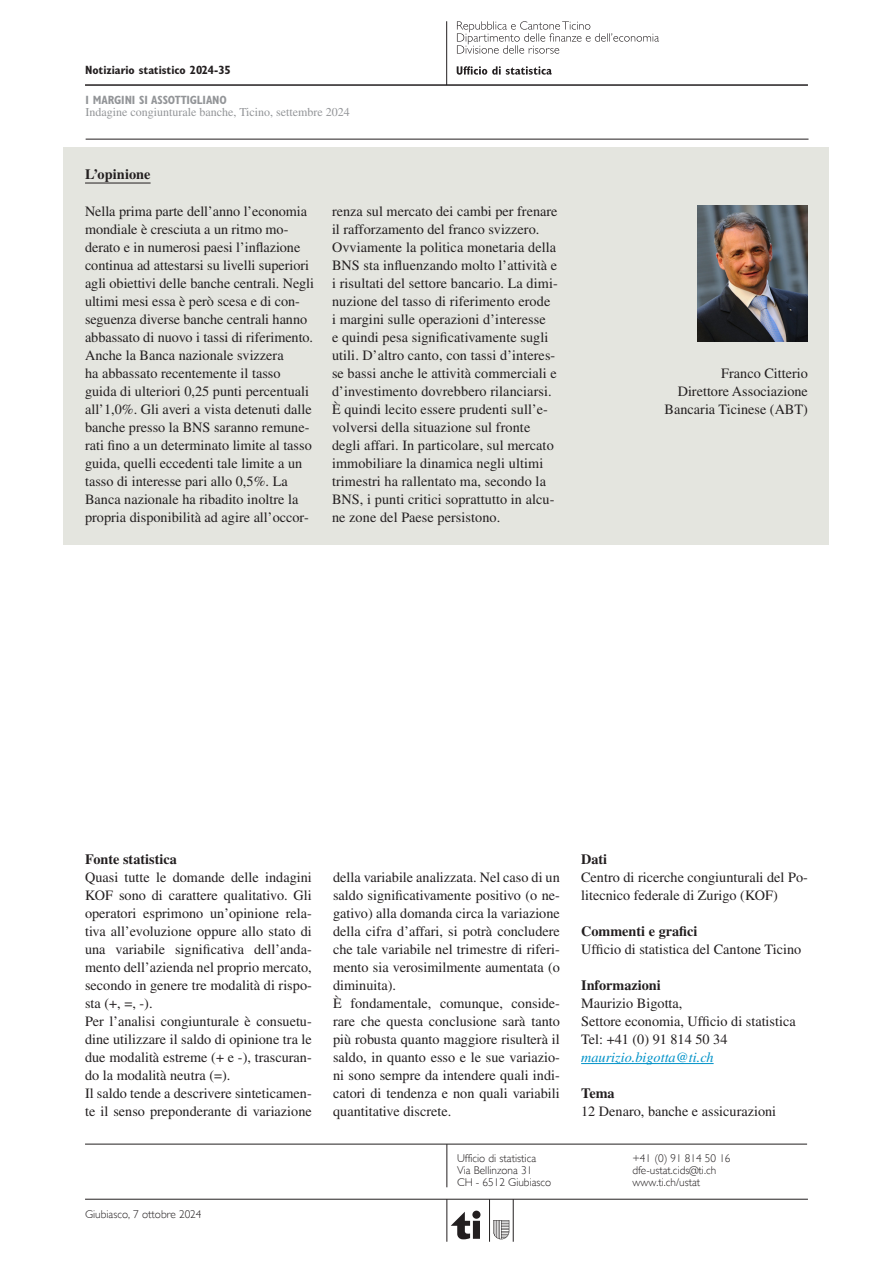
<style>
.page{position:relative;width:893px;height:1263px;background:#fff}
.page>*{position:absolute;margin:0;border:0;box-sizing:border-box;transform-origin:0 0}
.box_testo{font:14.25px/18px "Times LT Std";color:#231f20}
.testo{font:14.25px/18px "Times LT Std";color:#231f20;text-align:justify}
.titoletti{font:700 14.25px "Times LT Std";color:#231f20}
.testo-2{font:italic 14.25px "Times LT Std";color:#0092c8}
.box_titolo{font:700 14.25px "Times LT Std";letter-spacing:.005em;color:#231f20}
.t1{font:12px "Times LT Std";color:#939598}
.t2{font:700 condensed 12px "Gill Sans MT Std";color:#231f20}
.t3{font:700 condensed 12px "Gill Sans MT Std";letter-spacing:-.01em;color:#939598}
.t4{font:300 11.25px/12px "Gill Sans";color:#231f20}
</style>
<div class="page">
<svg style="left:493px;top:1220px;width:16px;height:19px"></svg>
<div style="left:472px;top:1210px;width:8px;height:9px;background:#231f20;border-radius:50%"></div>
<svg style="left:451px;top:1212px;width:19px;height:27px"></svg>
<div style="left:473px;top:1221px;width:7px;height:18px;background:#231f20"></div>
<hr style="left:85px;top:1144px;width:722px;height:1px;background:#231f20">
<hr style="left:85px;top:1199px;width:723px;height:1px;background:#231f20">
<hr style="left:447px;top:1199px;width:1px;height:43px;background:#231f20">
<hr style="left:489px;top:1199px;width:1px;height:43px;background:#231f20">
<hr style="left:513px;top:1199px;width:1px;height:43px;background:#231f20">
<hr style="left:447px;top:1144px;width:1px;height:43px;background:#231f20">
<svg style="left:457px;top:66px;width:95px;height:9px"></svg>
<svg style="left:457px;top:21px;width:202px;height:33px"></svg>
<hr style="left:85px;top:85px;width:723px;height:1px;background:#231f20">
<hr style="left:446px;top:21px;width:1px;height:64px;background:#231f20">
<hr style="left:86px;top:139px;width:722px;height:1px;background:#231f20">
<hr style="left:581px;top:1063px;width:133px;height:1px;background:#0092c8">
<div style="left:64px;top:147px;width:765px;height:397px;background:#e4e5df"></div>
<hr style="left:85px;top:183px;width:66px;height:1px;background:#231f20">
<img style="left:697px;top:205px;width:111px;height:136px">
<p class="t2" style="left:85px;top:63px;width:147px">Notiziario statistico 2024-35</p>
<p class="t3" style="left:86px;top:93px;width:143px">I MARGINI SI ASSOTTIGLIANO</p>
<p class="t1" style="left:86px;top:105px;width:266px">Indagine congiunturale banche, Ticino, settembre 2024</p>
<p class="box_titolo" style="left:85px;top:165px;width:67px">L’opinione</p>
<p class="box_testo" style="left:85px;top:202px;width:230px">Nella prima parte dell’anno l’economia mondiale è cresciuta a un ritmo mo&shy;derato e in numerosi paesi l’inflazione continua ad attestarsi su livelli superiori agli obiettivi delle banche centrali. Negli ultimi mesi essa è però scesa e di con&shy;seguenza diverse banche centrali hanno abbassato di nuovo i tassi di riferimento.</p>
<p class="box_testo" style="left:85px;top:346px;width:228px">Anche la Banca nazionale svizzera<br>ha abbassato recentemente il tasso guida di ulteriori 0,25 punti percentuali all’1,0%. Gli averi a vista detenuti dalle banche presso la BNS saranno remune&shy;rati fino a un determinato limite al tasso guida, quelli eccedenti tale limite a un tasso di interesse pari allo 0,5%. La Banca nazionale ha ribadito inoltre la propria disponibilità ad agire all’occor-</p>
<p class="box_testo" style="left:332px;top:202px;width:227px">renza sul mercato dei cambi per frenare il rafforzamento del franco svizzero.</p>
<p class="box_testo" style="left:332px;top:238px;width:227px">Ovviamente la politica monetaria della BNS sta influenzando molto l’attività e i risultati del settore bancario. La dimi&shy;nuzione del tasso di riferimento erode i margini sulle operazioni d’interesse<br>e quindi pesa significativamente sugli utili. D’altro canto, con tassi d’interes&shy;se bassi anche le attività commerciali e d’investimento dovrebbero rilanciarsi.<br>È quindi lecito essere prudenti sull’e&shy;volversi della situazione sul fronte degli affari. In particolare, sul mercato immobiliare la dinamica negli ultimi trimestri ha rallentato ma, secondo la BNS, i punti critici soprattutto in alcu&shy;ne zone del Paese persistono.</p>
<p class="testo" style="left:721px;top:364px;width:88px">Franco Citterio</p>
<p class="testo" style="left:678px;top:382px;width:132px">Direttore Associazione</p>
<p class="testo" style="left:665px;top:400px;width:145px">Bancaria Ticinese (ABT)</p>
<p class="titoletti" style="left:85px;top:851px;width:93px">Fonte statistica</p>
<p class="testo" style="left:85px;top:868px;width:228px">Quasi tutte le domande delle indagini KOF sono di carattere qualitativo. Gli operatori esprimono un’opinione rela&shy;tiva all’evoluzione oppure allo stato di una variabile significativa dell’anda&shy;mento dell’azienda nel proprio mercato, secondo in genere tre modalità di rispo&shy;sta (+, =, -).</p>
<p class="testo" style="left:85px;top:1012px;width:228px">Per l’analisi congiunturale è consuetu&shy;dine utilizzare il saldo di opinione tra le due modalità estreme (+ e -), trascuran&shy;do la modalità neutra (=).</p>
<p class="testo" style="left:85px;top:1084px;width:228px">Il saldo tende a descrivere sinteticamen&shy;te il senso preponderante di variazione</p>
<p class="testo" style="left:333px;top:868px;width:228px">della variabile analizzata. Nel caso di un saldo significativamente positivo (o ne&shy;gativo) alla domanda circa la variazione della cifra d’affari, si potrà concludere che tale variabile nel trimestre di riferi&shy;mento sia verosimilmente aumentata (o diminuita).</p>
<p class="testo" style="left:333px;top:994px;width:228px">È fondamentale, comunque, conside&shy;rare che questa conclusione sarà tanto più robusta quanto maggiore risulterà il saldo, in quanto esso e le sue variazio&shy;ni sono sempre da intendere quali indi&shy;catori di tendenza e non quali variabili quantitative discrete.</p>
<p class="titoletti" style="left:581px;top:851px;width:28px">Dati</p>
<p class="testo" style="left:581px;top:868px;width:228px">Centro di ricerche congiunturali del Po&shy;litecnico federale di Zurigo (KOF)</p>
<p class="titoletti" style="left:581px;top:923px;width:118px">Commenti e grafici</p>
<p class="testo" style="left:581px;top:940px;width:222px">Ufficio di statistica del Cantone Ticino</p>
<p class="titoletti" style="left:581px;top:977px;width:81px">Informazioni</p>
<p class="testo" style="left:581px;top:994px;width:103px">Maurizio Bigotta,</p>
<p class="testo" style="left:581px;top:1012px;width:216px">Settore economia, Ufficio di statistica</p>
<p class="testo" style="left:581px;top:1030px;width:148px">Tel: +41 (0) 91 814 50 34</p>
<p class="testo-2" style="left:581px;top:1049px;width:134px">maurizio.bigotta@ti.ch</p>
<p class="titoletti" style="left:581px;top:1085px;width:35px">Tema</p>
<p class="testo" style="left:581px;top:1102px;width:197px">12 Denaro, banche e assicurazioni</p>
<p class="t4" style="left:85px;top:1208px;width:118px">Giubiasco, 7 ottobre 2024</p>
<p class="t4" style="left:457px;top:1152px;width:96px">Ufficio di statistica<br>Via Bellinzona 31<br>CH - 6512 Giubiasco</p>
<p class="t4" style="left:632px;top:1152px;width:100px">+41 (0) 91 814 50 16 dfe-ustat.cids@ti.ch www.ti.ch/ustat</p>
</div>
